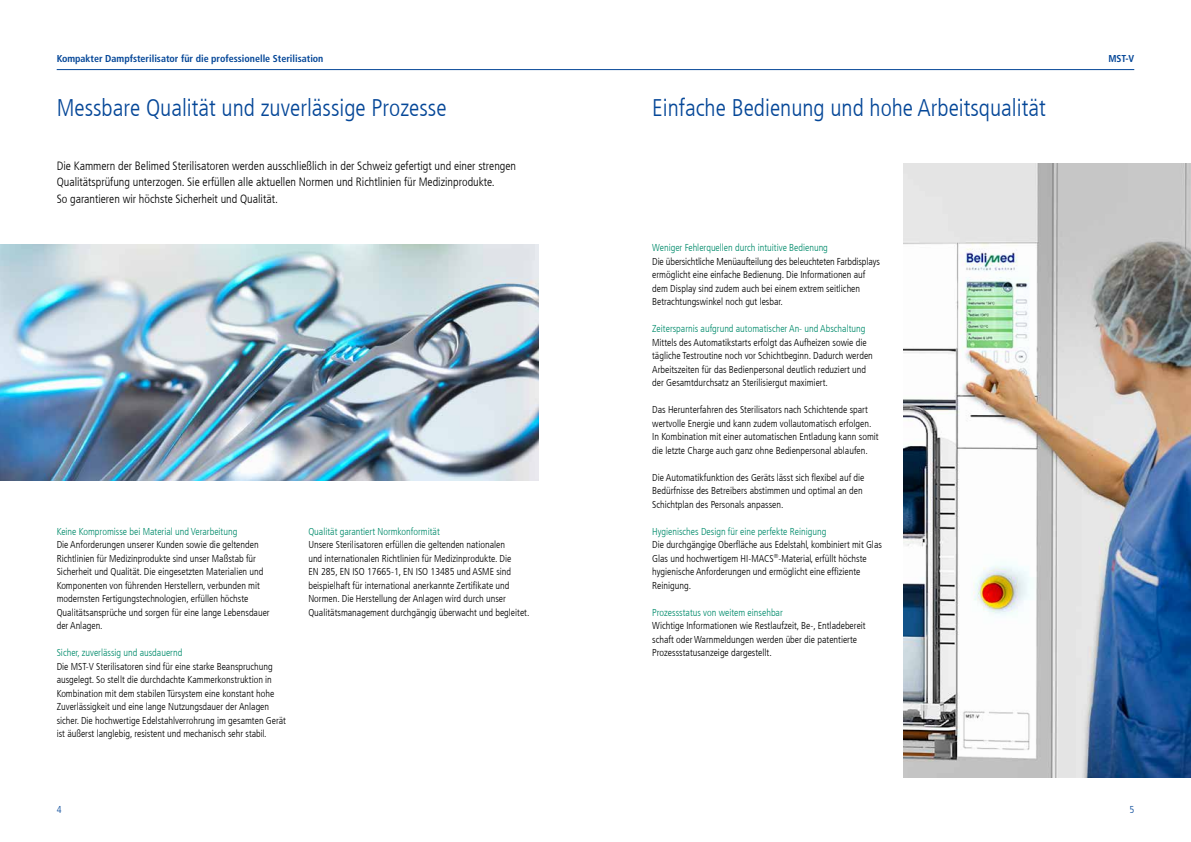
<style>
.page{position:relative;width:1191px;height:842px;background:#fff}
.page>*{position:absolute;margin:0;border:0;box-sizing:border-box;transform-origin:0 0}
.t1{font:300 condensed 24px "Frutiger LT Com";color:#054798}
.t2{font:300 condensed 12px/16.2px "Frutiger LT Com";color:#000}
.t3{font:300 condensed 10px/13.5px "Frutiger LT Com";color:#000}
.t4{font:300 condensed 10px "Frutiger LT Com";color:#008b6b}
.t5{font:700 condensed 10px "Frutiger LT Com";color:#054798}
.t6{font:300 condensed 10px "Frutiger LT Com";color:#054798}
</style>
<div class="page">
<img style="left:904px;top:163px;width:287px;height:614px">
<img style="left:0;top:244px;width:539px;height:237px">
<hr style="left:57px;top:69px;width:1077px;height:1px;background:#054798">
<p class="t5" style="left:57px;top:53px;width:268px">Kompakter Dampfsterilisator für die professionelle Sterilisation</p>
<h1 class="t1" style="left:57px;top:93px;width:391px">Messbare Qualität und zuverlässige Prozesse</h1>
<p class="t2" style="left:57px;top:158px;width:461px">Die Kammern der Belimed Sterilisatoren werden ausschließlich in der Schweiz gefertigt und einer strengen<br>Qualitätsprüfung unterzogen. Sie erfüllen alle aktuellen Normen und Richtlinien für Medizinprodukte.<br>So garantieren wir höchste Sicherheit und Qualität.</p>
<p class="t4" style="left:57px;top:525px;width:182px">Keine Kompromisse bei Material und Verarbeitung</p>
<p class="t3" style="left:57px;top:538px;width:214px">Die Anforderungen unserer Kunden sowie die geltenden Richtlinien für Medizinprodukte sind unser Maßstab für Sicherheit und Qualität. Die eingesetzten Materialien und Komponenten von führenden Herstellern, verbunden mit modernsten Fertigungstechnologien, erfüllen höchste Qualitätsansprüche und sorgen für eine lange Lebensdauer der Anlagen.</p>
<p class="t4" style="left:57px;top:647px;width:127px">Sicher, zuverlässig und ausdauernd</p>
<p class="t3" style="left:57px;top:659px;width:231px">Die MST-V Sterilisatoren sind für eine starke Beanspruchung ausgelegt. So stellt die durchdachte Kammerkonstruktion in Kombination mit dem stabilen Türsystem eine konstant hohe Zuverlässigkeit und eine lange Nutzungsdauer der Anlagen sicher. Die hochwertige Edelstahlverrohrung im gesamten Gerät ist äußerst langlebig, resistent und mechanisch sehr stabil.</p>
<p class="t4" style="left:308px;top:525px;width:133px">Qualität garantiert Normkonformität</p>
<p class="t3" style="left:308px;top:538px;width:223px">Unsere Sterilisatoren erfüllen die geltenden nationalen<br>und internationalen Richtlinien für Medizinprodukte. Die<br>EN 285, EN ISO 17665-1, EN ISO 13485 und ASME sind beispielhaft für international anerkannte Zertifikate und Normen. Die Herstellung der Anlagen wird durch unser Qualitätsmanagement durchgängig überwacht und begleitet.</p>
<h1 class="t1" style="left:652px;top:93px;width:395px">Einfache Bedienung und hohe Arbeitsqualität</h1>
<p class="t4" style="left:652px;top:242px;width:177px">Weniger Fehlerquellen durch intuitive Bedienung</p>
<p class="t3" style="left:652px;top:254px;width:229px">Die übersichtliche Menüaufteilung des beleuchteten Farbdisplays ermöglicht eine einfache Bedienung. Die Informationen auf dem Display sind zudem auch bei einem extrem seitlichen Betrachtungswinkel noch gut lesbar.</p>
<p class="t4" style="left:652px;top:323px;width:215px">Zeitersparnis aufgrund automatischer An- und Abschaltung</p>
<p class="t3" style="left:652px;top:335px;width:222px">Mittels des Automatikstarts erfolgt das Aufheizen sowie die tägliche Testroutine noch vor Schichtbeginn. Dadurch werden Arbeitszeiten für das Bedienpersonal deutlich reduziert und der Gesamtdurchsatz an Sterilisiergut maximiert.</p>
<p class="t3" style="left:652px;top:403px;width:228px">Das Herunterfahren des Sterilisators nach Schichtende spart wertvolle Energie und kann zudem vollautomatisch erfolgen.<br>In Kombination mit einer automatischen Entladung kann somit die letzte Charge auch ganz ohne Bedienpersonal ablaufen.</p>
<p class="t3" style="left:652px;top:470px;width:214px">Die Automatikfunktion des Geräts lässt sich flexibel auf die<br>Bedürfnisse des Betreibers abstimmen und optimal an den<br>Schichtplan des Personals anpassen.</p>
<p class="t4" style="left:652px;top:525px;width:176px">Hygienisches Design für eine perfekte Reinigung</p>
<p class="t3" style="left:652px;top:538px;width:231px">Die durchgängige Oberfläche aus Edelstahl, kombiniert mit Glas Glas und hochwertigem HI-MACS<sup>®</sup>-Material, erfüllt höchste hygienische Anforderungen und ermöglicht eine effiziente Reinigung.</p>
<p class="t4" style="left:652px;top:606px;width:132px">Prozessstatus von weitem einsehbar</p>
<p class="t3" style="left:652px;top:619px;width:215px">Wichtige Informationen wie Restlaufzeit, Be-, Entladebereit schaft oder Warnmeldungen werden über die patentierte<br>Prozessstatusanzeige dargestellt.</p>
<p class="t5" style="left:1108px;top:53px;width:27px">MST-V</p>
<p class="t6" style="left:57px;top:803px;width:6px">4</p>
<p class="t6" style="left:1129px;top:803px;width:6px">5</p>
</div>
